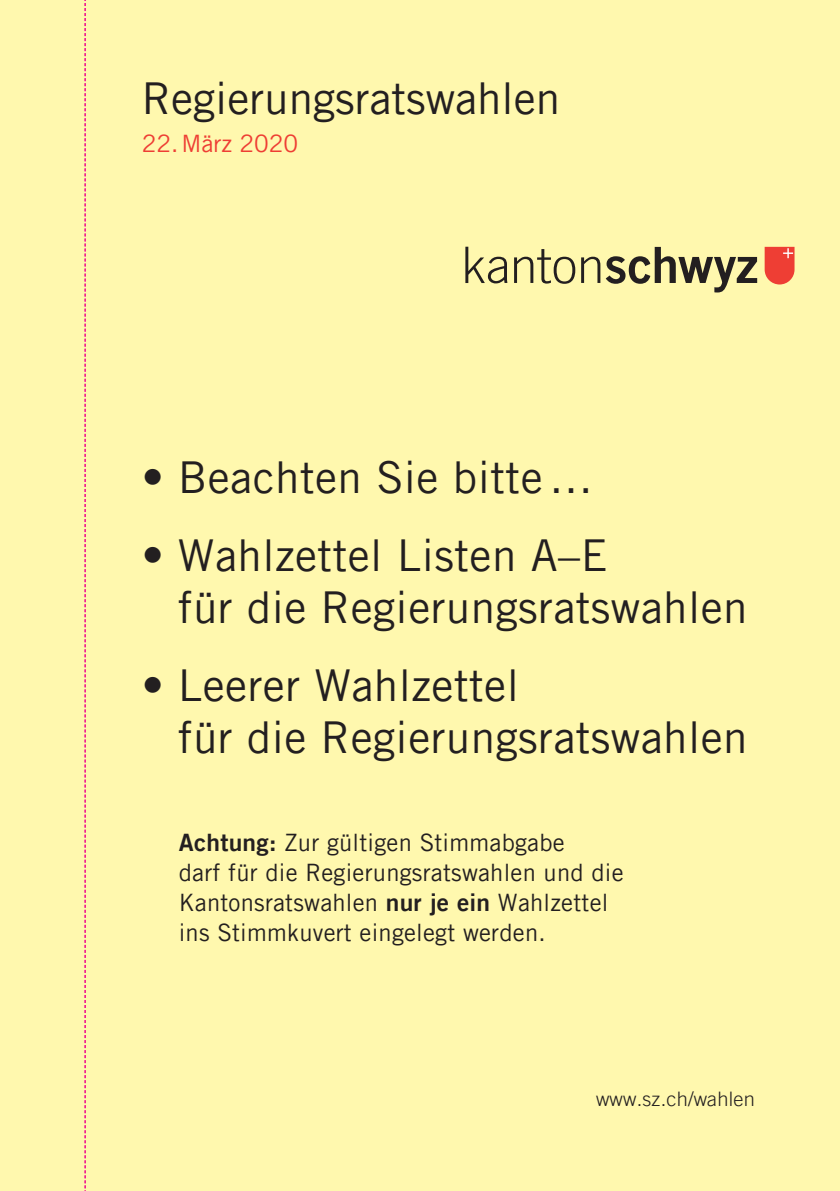
<style>
.page{position:relative;width:840px;height:1191px;background:#fff}
.page>*{position:absolute;margin:0;border:0;box-sizing:border-box;transform-origin:0 0}
.t1{font:44px/52px "Trade Gothic";letter-spacing:.01em;color:#231f20}
.t2{font:24px/30px "Trade Gothic";letter-spacing:.01em;color:#231f20}
.t3{font:24px "Trade Gothic";color:#ee3e34}
.t4{font:300 20px "Trade Gothic";letter-spacing:.01em;color:#231f20}
.s1{font-family:"Trade Gothic Bold Two"}
</style>
<div class="page">
<div style="left:0;top:0;width:839px;height:1191px;background:#fff8ae"></div>
<svg style="left:85px;top:0;width:1px;height:1191px"></svg>
<svg style="left:465px;top:247px;width:42px;height:36px"></svg>
<svg style="left:514px;top:247px;width:242px;height:45px"></svg>
<svg style="left:764px;top:247px;width:30px;height:37px"></svg>
<h1 class="t1" style="left:142px;top:72px;width:420px">Regierungsratswahlen</h1>
<p class="t3" style="left:142px;top:129px;width:158px">22.März 2020</p>
<h1 class="t1" style="left:142px;top:450px;width:452px">• Beachten Sie bitte…</h1>
<h1 class="t1" style="left:178px;top:528px;width:571px;text-indent:-36px">• Wahlzettel Listen A–E<br>für die Regierungsratswahlen</h1>
<h1 class="t1" style="left:178px;top:658px;width:571px;text-indent:-36px">• Leerer Wahlzettel<br>für die Regierungsratswahlen</h1>
<p class="t2" style="left:179px;top:827px;width:446px"><span class="s1">Achtung:</span> Zur gültigen Stimmabgabe<br>darf für die Regierungsratswahlen und die Kantonsratswahlen <span class="s1">nur je ein</span> Wahlzettel ins Stimmkuvert eingelegt werden.</p>
<p class="t4" style="left:595px;top:1087px;width:160px">www.sz.ch/wahlen</p>
</div>
